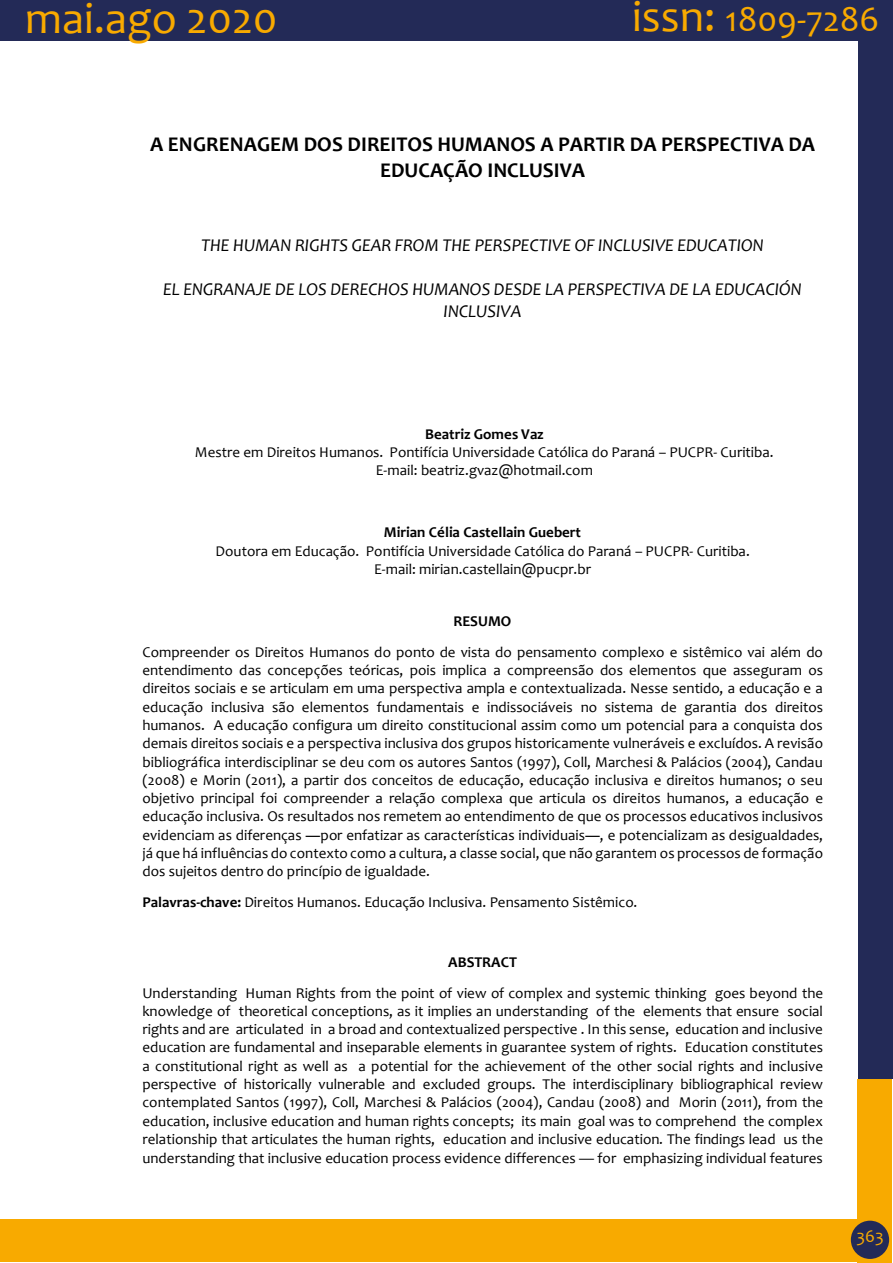
<style>
.page{position:relative;width:893px;height:1263px;background:#fff}
.page>*{position:absolute;margin:0;border:0;box-sizing:border-box;transform-origin:0 0}
.t1{font:45px "Candara";color:#f8aa00}
.t2{font:36px "Candara";color:#f8aa00}
.t3{font:700 21px/25.8px "Candara";color:#000;text-align:center}
.t4{font:italic 18px/21.9px "Candara";color:#000;text-align:center}
.t5{font:18px "Candara";color:#f8aa00}
.t6{font:15px/18.3px "Candara";color:#000;text-align:center}
.t7{font:700 15px "Candara";color:#000}
.s1{font-size:45px}
.s2{font-weight:700}
</style>
<div class="page">
<div style="left:858px;top:0;width:34px;height:1079px;background:#232a57"></div>
<div style="left:0;top:0;width:890px;height:41px;background:#232a57"></div>
<div style="left:857px;top:1079px;width:34px;height:184px;background:#f8aa00"></div>
<div style="left:0;top:1219px;width:860px;height:43px;background:#f8aa00"></div>
<div style="left:851px;top:1221px;width:38px;height:38px;background:#232a57;border-radius:50%"></div>
<h1 class="t1" style="left:25px;top:-9px;width:254px">mai.ago 2020</h1>
<h2 class="t2" style="left:632px;top:-3px;width:249px"><span class="s1">issn:</span> 1809-7286</h2>
<h3 class="t3" style="left:150px;top:131px;width:666px">A ENGRENAGEM DOS DIREITOS HUMANOS A PARTIR DA PERSPECTIVA DA<br>EDUCAÇÃO INCLUSIVA</h3>
<p class="t4" style="left:201px;top:234px;width:564px">THE HUMAN RIGHTS GEAR FROM THE PERSPECTIVE OF INCLUSIVE EDUCATION</p>
<p class="t4" style="left:163px;top:278px;width:640px">EL ENGRANAJE DE LOS DERECHOS HUMANOS DESDE LA PERSPECTIVA DE LA EDUCACIÓN<br>INCLUSIVA</p>
<p class="t7" style="left:425px;top:424px;width:120px">Beatriz Gomes Vaz</p>
<p class="t6" style="left:195px;top:443px;width:580px">Mestre em Direitos Humanos. Pontifícia Universidade Católica do Paraná – PUCPR- Curitiba.<br>E-mail: beatriz.gvaz@hotmail.com</p>
<p class="t7" style="left:384px;top:523px;width:199px">Mirian Célia Castellain Guebert</p>
<p class="t6" style="left:216px;top:541px;width:536px">Doutora em Educação. Pontifícia Universidade Católica do Paraná – PUCPR- Curitiba.<br>E-mail: mirian.castellain@pucpr.br</p>
<p class="t7" style="left:453px;top:612px;width:59px">RESUMO</p>
<p class="t6" style="left:142px;top:642px;width:682px;text-align:justify">Compreender os Direitos Humanos do ponto de vista do pensamento complexo e sistêmico vai além do entendimento das concepções teóricas, pois implica a compreensão dos elementos que asseguram os direitos sociais e se articulam em uma perspectiva ampla e contextualizada. Nesse sentido, a educação e a educação inclusiva são elementos fundamentais e indissociáveis no sistema de garantia dos direitos humanos. A educação configura um direito constitucional assim como um potencial para a conquista dos demais direitos sociais e a perspectiva inclusiva dos grupos historicamente vulneráveis e excluídos. A revisão bibliográfica interdisciplinar se deu com os autores Santos (1997), Coll, Marchesi &amp; Palácios (2004), Candau (2008) e Morin (2011), a partir dos conceitos de educação, educação inclusiva e direitos humanos; o seu objetivo principal foi compreender a relação complexa que articula os direitos humanos, a educação e educação inclusiva. Os resultados nos remetem ao entendimento de que os processos educativos inclusivos evidenciam as diferenças ―por enfatizar as características individuais―, e potencializam as desigualdades, já que há influências do contexto como a cultura, a classe social, que não garantem os processos de formação dos sujeitos dentro do princípio de igualdade.</p>
<p class="t6" style="left:142px;top:892px;width:496px"><span class="s2">Palavras-chave:</span> Direitos Humanos. Educação Inclusiva. Pensamento Sistêmico.</p>
<p class="t7" style="left:448px;top:953px;width:71px">ABSTRACT</p>
<p class="t6" style="left:142px;top:983px;width:682px;text-align:justify">Understanding Human Rights from the point of view of complex and systemic thinking goes beyond the knowledge of theoretical conceptions, as it implies an understanding of the elements that ensure social rights and are articulated in a broad and contextualized perspective . In this sense, education and inclusive education are fundamental and inseparable elements in guarantee system of rights. Education constitutes a constitutional right as well as a potential for the achievement of the other social rights and inclusive perspective of historically vulnerable and excluded groups. The interdisciplinary bibliographical review contemplated Santos (1997), Coll, Marchesi &amp; Palácios (2004), Candau (2008) and Morin (2011), from the education, inclusive education and human rights concepts; its main goal was to comprehend the complex relationship that articulates the human rights, education and inclusive education. The findings lead us the understanding that inclusive education process evidence differences — for emphasizing individual features</p>
<p class="t5" style="left:856px;top:1224px;width:29px">363</p>
</div>
